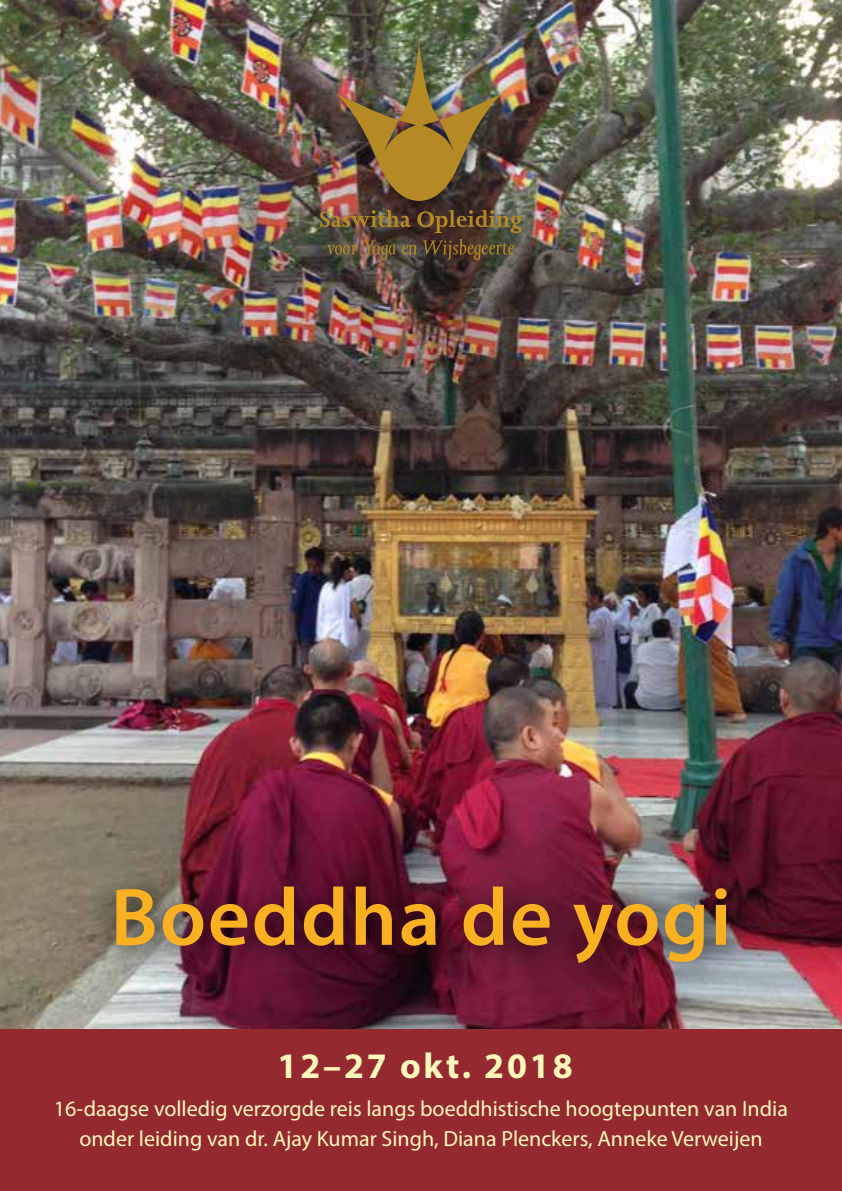
<style>
.page{position:relative;width:842px;height:1191px;background:#fff}
.page>*{position:absolute;margin:0;border:0;box-sizing:border-box;transform-origin:0 0}
.t1{font:600 82px "Myriad Pro";letter-spacing:.02em;color:#f9b122}
.t2{font:700 36px "Myriad Pro";letter-spacing:.08em;color:#fff8bd}
.t3{font:22px/30px "Myriad Pro";color:#fff8bd;text-align:center}
</style>
<div class="page">
<img style="left:0;top:0;width:842px;height:1029px">
<div style="left:0;top:1029px;width:842px;height:162px;background:#942a2f"></div>
<div style="left:305px;top:31px;width:240px;height:252px;background:#000;opacity:.75"></div>
<img style="left:333px;top:39px;width:172px;height:162px">
<img style="left:320px;top:210px;width:91px;height:17px">
<svg style="left:417px;top:210px;width:105px;height:23px;background:#67512f"></svg>
<svg style="left:328px;top:245px;width:29px;height:10px"></svg>
<svg style="left:364px;top:240px;width:32px;height:20px"></svg>
<svg style="left:402px;top:245px;width:15px;height:10px"></svg>
<svg style="left:423px;top:239px;width:91px;height:21px;background:#57452b"></svg>
<div style="left:89px;top:860px;width:673px;height:136px;background:#000;opacity:.75"></div>
<h1 class="t1" style="left:111px;top:865px;width:622px">Boeddha de yogi</h1>
<h2 class="t2" style="left:277px;top:1042px;width:297px">12–27 okt. 2018</h2>
<p class="t3" style="left:54px;top:1093px;width:735px">16-daagse volledig verzorgde reis langs boeddhistische hoogtepunten van India onder leiding van dr. Ajay Kumar Singh, Diana Plenckers, Anneke Verweijen</p>
</div>
